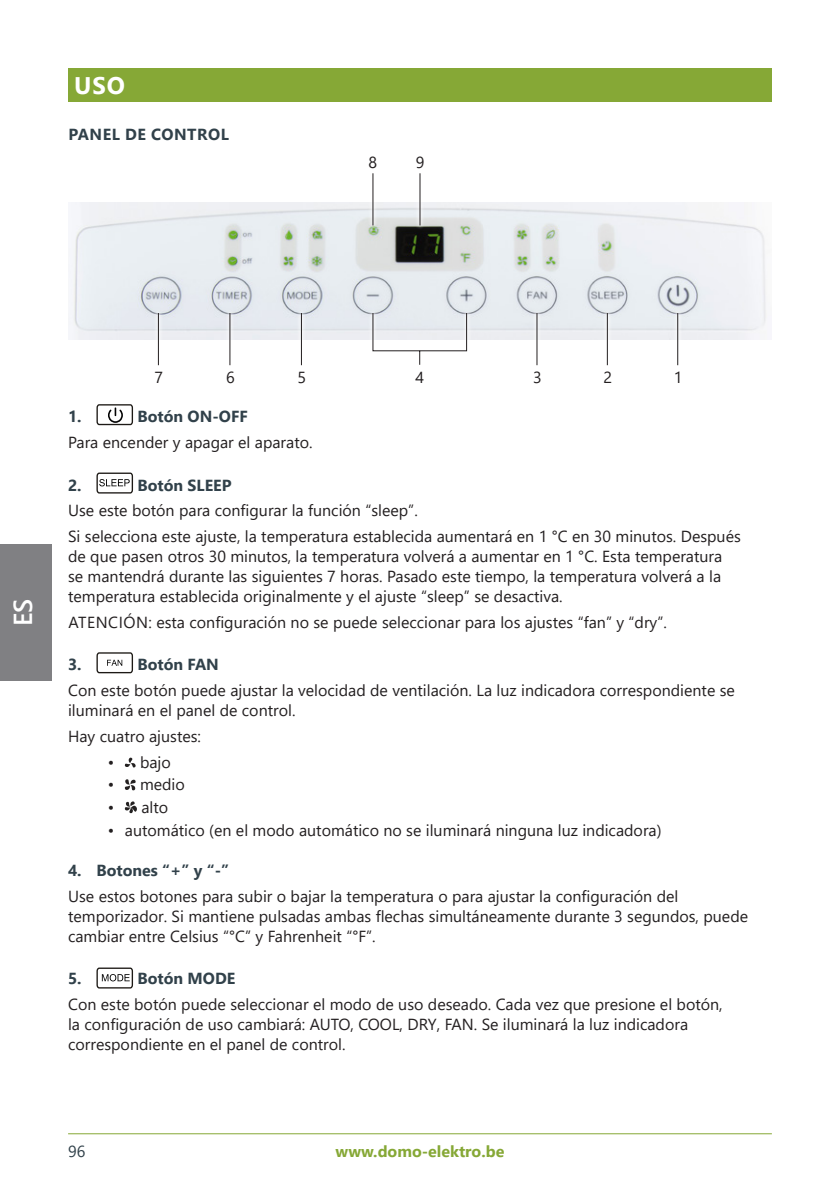
<style>
.page{position:relative;width:840px;height:1191px;background:#fff}
.page>*{position:absolute;margin:0;border:0;box-sizing:border-box;transform-origin:0 0}
.t1{font:600 26px "Segoe UI";color:#fff}
.TITEL_niv_1{font:700 24px "Segoe UI";color:#fff}
.TEKST{font:16px/20px "Segoe UI";color:#231f20}
.TITEL_niv_2{font:700 16px "Segoe UI";color:#31414a}
.t2{font:700 16px "Segoe UI";color:#86a836}
.TITEL_niv_2-2{font:700 16px "Segoe UI";letter-spacing:.035em;color:#31414a}
.t3{font:16px "Segoe UI";color:#31414a}
</style>
<div class="page">
<hr style="left:68px;top:1133px;width:703px;height:1px;background:#86a836">
<div style="left:0;top:544px;width:51px;height:136px;background:#808083"></div>
<div style="left:68px;top:68px;width:703px;height:34px;background:#86a836"></div>
<svg style="left:96px;top:404px;width:38px;height:22px"></svg>
<svg style="left:96px;top:472px;width:38px;height:22px"></svg>
<svg style="left:96px;top:652px;width:37px;height:22px"></svg>
<svg style="left:124px;top:757px;width:12px;height:11px"></svg>
<svg style="left:124px;top:779px;width:12px;height:11px"></svg>
<svg style="left:124px;top:801px;width:13px;height:13px"></svg>
<svg style="left:96px;top:967px;width:38px;height:22px"></svg>
<img style="left:68px;top:202px;width:699px;height:137px">
<svg style="left:672px;top:309px;width:10px;height:57px"></svg>
<hr style="left:676px;top:313px;width:1px;height:52px;background:#231f20">
<svg style="left:602px;top:309px;width:10px;height:57px"></svg>
<hr style="left:606px;top:313px;width:1px;height:52px;background:#231f20">
<svg style="left:532px;top:309px;width:10px;height:57px"></svg>
<hr style="left:536px;top:313px;width:1px;height:52px;background:#231f20">
<svg style="left:368px;top:309px;width:103px;height:42px"></svg>
<svg style="left:372px;top:312px;width:95px;height:53px"></svg>
<svg style="left:368px;top:173px;width:10px;height:57px"></svg>
<hr style="left:372px;top:173px;width:1px;height:52px;background:#231f20">
<svg style="left:415px;top:173px;width:10px;height:57px"></svg>
<hr style="left:419px;top:173px;width:1px;height:52px;background:#231f20">
<svg style="left:225px;top:309px;width:10px;height:57px"></svg>
<hr style="left:229px;top:313px;width:1px;height:52px;background:#231f20">
<svg style="left:296px;top:309px;width:10px;height:57px"></svg>
<hr style="left:301px;top:313px;width:1px;height:52px;background:#231f20">
<svg style="left:153px;top:309px;width:10px;height:57px"></svg>
<hr style="left:158px;top:313px;width:1px;height:52px;background:#231f20">
<p class="TITEL_niv_1" style="left:74px;top:62px;width:52px">USO</p>
<p class="TITEL_niv_2-2" style="left:68px;top:119px;width:162px">PANEL DE CONTROL</p>
<p class="TEKST" style="left:368px;top:150px;width:10px">8</p>
<p class="TEKST" style="left:415px;top:150px;width:10px">9</p>
<h1 class="t1" style="left:-2px;top:626px;width:29px;rotate:-90deg">ES</h1>
<p class="TEKST" style="left:154px;top:365px;width:10px">7</p>
<p class="TEKST" style="left:226px;top:365px;width:10px">6</p>
<p class="TEKST" style="left:297px;top:365px;width:10px">5</p>
<p class="TEKST" style="left:415px;top:365px;width:10px">4</p>
<p class="TEKST" style="left:533px;top:365px;width:10px">3</p>
<p class="TEKST" style="left:603px;top:365px;width:10px">2</p>
<p class="TEKST" style="left:673px;top:365px;width:10px">1</p>
<p class="TITEL_niv_2" style="left:68px;top:401px;width:15px">1.</p>
<p class="TITEL_niv_2" style="left:137px;top:401px;width:112px">Botón ON-OFF</p>
<p class="TEKST" style="left:68px;top:431px;width:246px">Para encender y apagar el aparato.</p>
<p class="TITEL_niv_2" style="left:68px;top:470px;width:15px">2.</p>
<p class="TITEL_niv_2" style="left:137px;top:470px;width:96px">Botón SLEEP</p>
<p class="TEKST" style="left:68px;top:499px;width:351px">Use este botón para configurar la función “sleep”.</p>
<p class="TEKST" style="left:68px;top:525px;width:674px">Si selecciona este ajuste, la temperatura establecida aumentará en 1 °C en 30 minutos. Después de que pasen otros 30 minutos, la temperatura volverá a aumentar en 1 °C. Esta temperatura se mantendrá durante las siguientes 7 horas. Pasado este tiempo, la temperatura volverá a la temperatura establecida originalmente y el ajuste “sleep” se desactiva.</p>
<p class="TEKST" style="left:68px;top:610px;width:599px">ATENCIÓN: esta configuración no se puede seleccionar para los ajustes “fan” y “dry”.</p>
<p class="TITEL_niv_2" style="left:68px;top:649px;width:15px">3.</p>
<p class="TITEL_niv_2" style="left:137px;top:649px;width:83px">Botón FAN</p>
<p class="TEKST" style="left:68px;top:679px;width:668px">Con este botón puede ajustar la velocidad de ventilación. La luz indicadora correspondiente se iluminará en el panel de control.</p>
<p class="TEKST" style="left:68px;top:724px;width:134px">Hay cuatro ajustes:</p>
<p class="TEKST" style="left:108px;top:750px;width:64px">• bajo</p>
<p class="TEKST" style="left:108px;top:773px;width:78px">• medio</p>
<p class="TEKST" style="left:108px;top:796px;width:62px">• alto</p>
<p class="TEKST" style="left:108px;top:819px;width:555px">• automático (en el modo automático no se iluminará ninguna luz indicadora)</p>
<p class="TITEL_niv_2" style="left:68px;top:855px;width:162px">4. Botones “+” y “-”</p>
<p class="TEKST" style="left:68px;top:884px;width:681px">Use estos botones para subir o bajar la temperatura o para ajustar la configuración del temporizador. Si mantiene pulsadas ambas flechas simultáneamente durante 3 segundos, puede cambiar entre Celsius “°C” y Fahrenheit “°F”.</p>
<p class="TITEL_niv_2" style="left:68px;top:963px;width:15px">5.</p>
<p class="TITEL_niv_2" style="left:137px;top:963px;width:99px">Botón MODE</p>
<p class="TEKST" style="left:68px;top:993px;width:655px">Con este botón puede seleccionar el modo de uso deseado. Cada vez que presione el botón, la configuración de uso cambiará: AUTO, COOL, DRY, FAN. Se iluminará la luz indicadora correspondiente en el panel de control.</p>
<p class="t3" style="left:68px;top:1136px;width:19px">96</p>
<p class="t2" style="left:335px;top:1136px;width:170px">www.domo-elektro.be</p>
</div>
